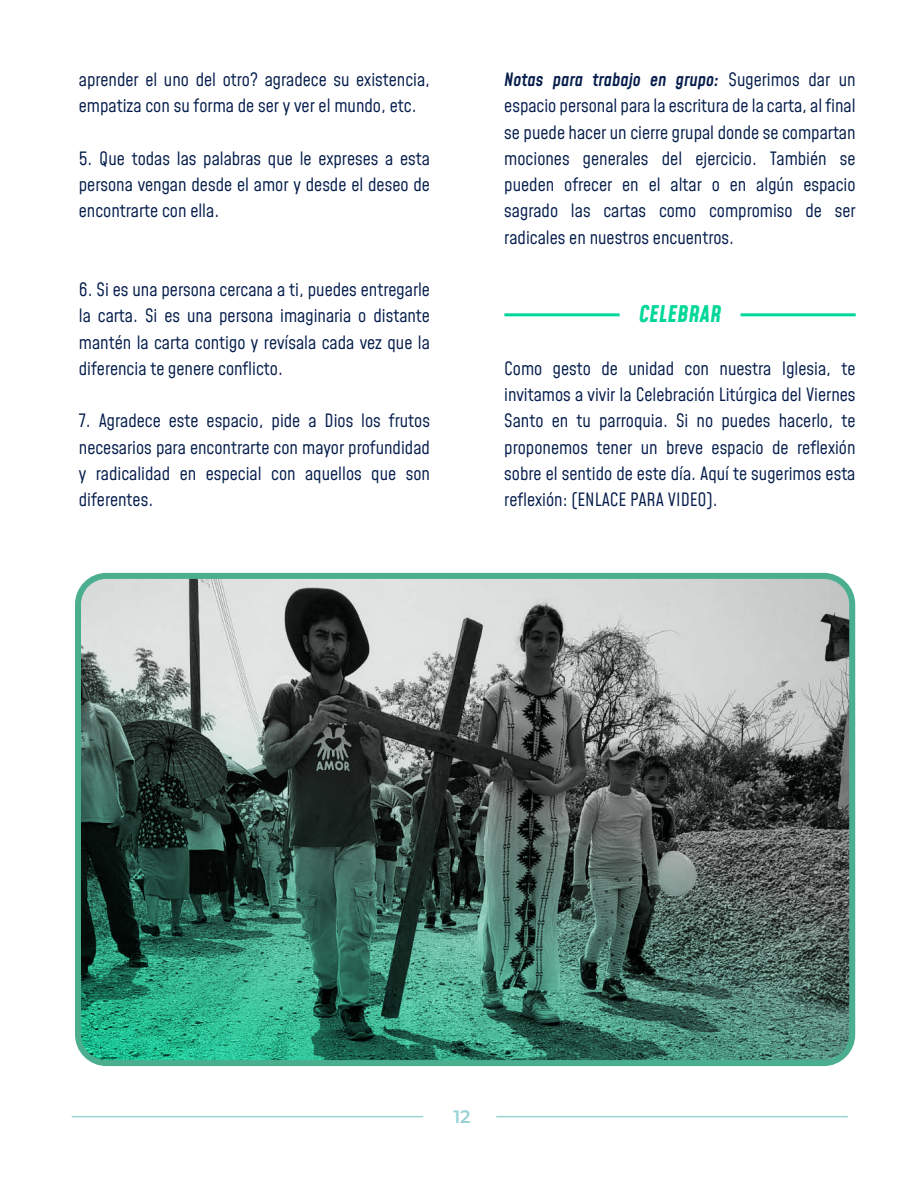
<style>
.page{position:relative;width:918px;height:1188px;background:#fff}
.page>*{position:absolute;margin:0;border:0;box-sizing:border-box;transform-origin:0 0}
.t1{font:italic 700 22.5px "Mohave";color:#00d799}
.t2{font:18px/26.2px "Mohave";color:#051d4c;text-align:justify}
.t3{font:600 18px "Montserrat";color:#99d3d5}
.s1{font-weight:600;font-style:italic}
</style>
<div class="page">
<hr style="left:504px;top:313px;width:116px;height:3px;background:#00d799">
<hr style="left:741px;top:313px;width:115px;height:3px;background:#00d799">
<hr style="left:72px;top:1116px;width:351px;height:1px;background:#99d3d5">
<hr style="left:496px;top:1116px;width:352px;height:1px;background:#99d3d5">
<svg style="left:82px;top:580px;width:766px;height:479px;background:#5d7871"></svg>
<div style="left:75px;top:573px;width:780px;height:493px;border:6px solid #4bae8f;border-radius:28px"></div>
<p class="t2" style="left:79px;top:68px;width:353px">aprender el uno del otro? agradece su existencia, empatiza con su forma de ser y ver el mundo, etc.</p>
<p class="t2" style="left:79px;top:147px;width:353px">5. Que todas las palabras que le expreses a esta persona vengan desde el amor y desde el deseo de encontrarte con ella.</p>
<p class="t2" style="left:79px;top:278px;width:353px">6. Si es una persona cercana a ti, puedes entregarle la carta. Si es una persona imaginaria o distante mantén la carta contigo y revísala cada vez que la diferencia te genere conflicto.</p>
<p class="t2" style="left:79px;top:409px;width:353px">7. Agradece este espacio, pide a Dios los frutos necesarios para encontrarte con mayor profundidad y radicalidad en especial con aquellos que son diferentes.</p>
<p class="t2" style="left:504px;top:68px;width:353px"><span class="s1">Notas para trabajo en grupo:</span> Sugerimos dar un espacio personal para la escritura de la carta, al final se puede hacer un cierre grupal donde se compartan mociones generales del ejercicio. También se pueden ofrecer en el altar o en algún espacio sagrado las cartas como compromiso de ser radicales en nuestros encuentros.</p>
<p class="t1" style="left:639px;top:300px;width:84px">CELEBRAR</p>
<p class="t2" style="left:504px;top:357px;width:353px">Como gesto de unidad con nuestra Iglesia, te invitamos a vivir la Celebración Litúrgica del Viernes Santo en tu parroquia. Si no puedes hacerlo, te proponemos tener un breve espacio de reflexión sobre el sentido de este día. Aquí te sugerimos esta reflexión: (ENLACE PARA VIDEO).</p>
<p class="t3" style="left:453px;top:1103px;width:19px">12</p>
</div>
